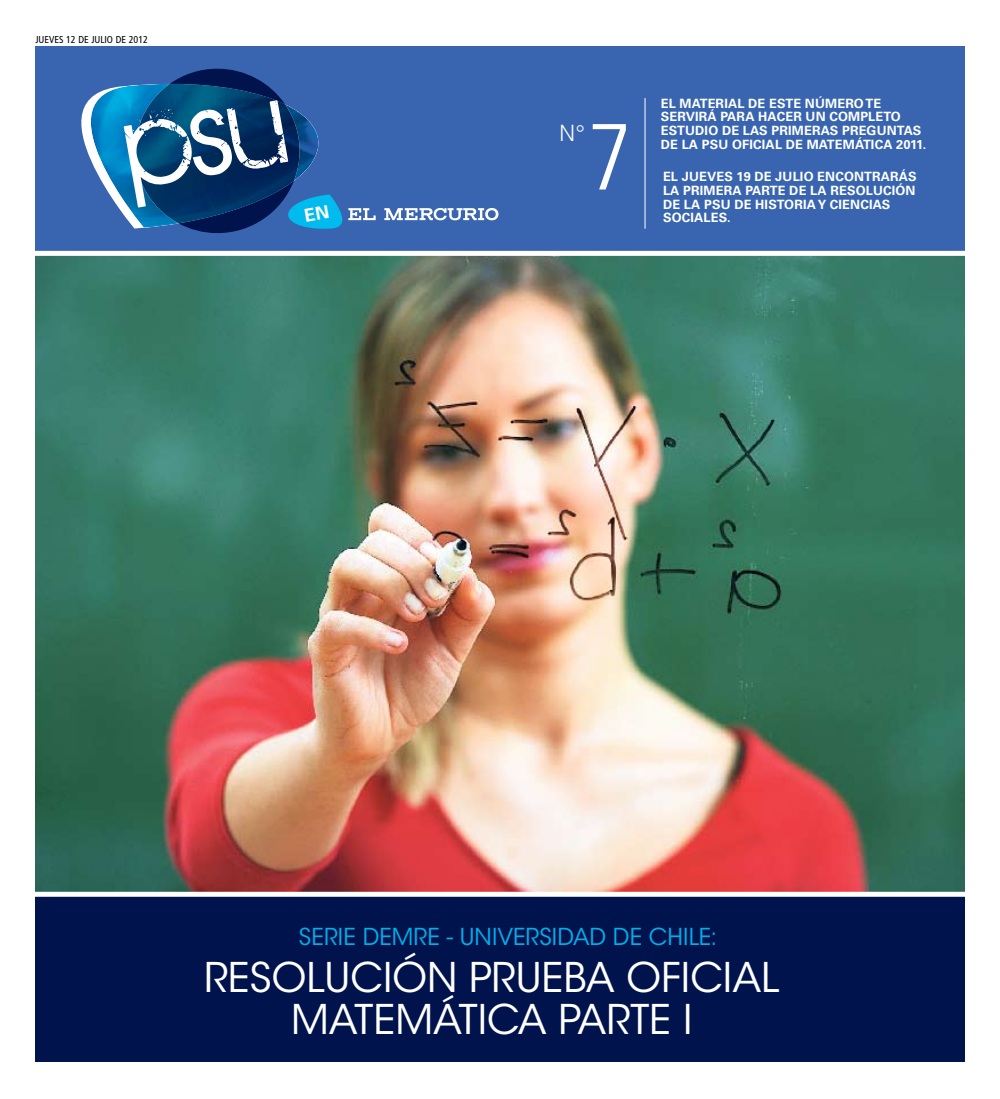
<style>
.page{position:relative;width:1000px;height:1099px;background:#fff}
.page>*{position:absolute;margin:0;border:0;box-sizing:border-box;transform-origin:0 0}
.t1{font:300 condensed 93.75px "Univers LT Std";color:#fff}
.t2{font:40.62px/41.9px "ITC Avant Garde Std";color:#fff;text-align:center}
.t3{font:23.25px "ITC Avant Garde Std";letter-spacing:.005em;color:#00afea}
.t4{font:300 22.5px "Univers LT Std";color:#fff}
.t5{font:700 12.75px/14px "Univers LT Std";letter-spacing:.01em;color:#fff}
.t6{font:condensed 10px "Frutiger LT Std";color:#000}
</style>
<div class="page">
<img style="left:35px;top:256px;width:929px;height:635px">
<div style="left:35px;top:892px;width:929px;height:169px;background:#00134d"></div>
<div style="left:32px;top:891px;width:935px;height:5px;background:#fff"></div>
<div style="left:35px;top:47px;width:929px;height:204px;background:#3965b0"></div>
<svg style="left:384px;top:208px;width:114px;height:12px"></svg>
<hr style="left:644px;top:98px;width:1px;height:131px;background:#fff">
<svg style="left:81px;top:69px;width:294px;height:164px"></svg>
<p class="t6" style="left:35px;top:34px;width:114px">JUEVES 12 DE ju lio DE 2012</p>
<h3 class="t4" style="left:559px;top:120px;width:27px">n°</h3>
<h1 class="t1" style="left:589px;top:100px;width:43px">7</h1>
<p class="t5" style="left:660px;top:96px;width:262px">EL MATERIAL DE ESTE NÚMERO TE<br>SERVIRÁ PARA HACER UN COMPLETO<br>ESTUDIO DE LAS PRIMERAS PREGUNTAS<br>DE LA PSU</p>
<p class="t5" style="left:732px;top:138px;width:196px">OFICIAL DE MATEMÁTICA 2011.</p>
<p class="t5" style="left:662px;top:169px;width:255px">EL JUEVES 19 DE JULIO ENCONTRARÁS<br>LA PRIMERA PARTE DE LA RESOLUCI</p>
<p class="t5" style="left:895px;top:183px;width:20px">ÓN</p>
<p class="t5" style="left:663px;top:197px;width:229px">DE LA PSU DE HISTORIA Y CIENCIAS<br>SOCIALES.</p>
<h3 class="t3" style="left:299px;top:922px;width:420px">SERIE DEMRE - UNIVERSI DAD DE CHILE:</h3>
<h2 class="t2" style="left:204px;top:957px;width:576px">RESOLUCIÓN PRUEBA OFICIAL<br>MATEMÁTICA PARTE I</h2>
</div>
